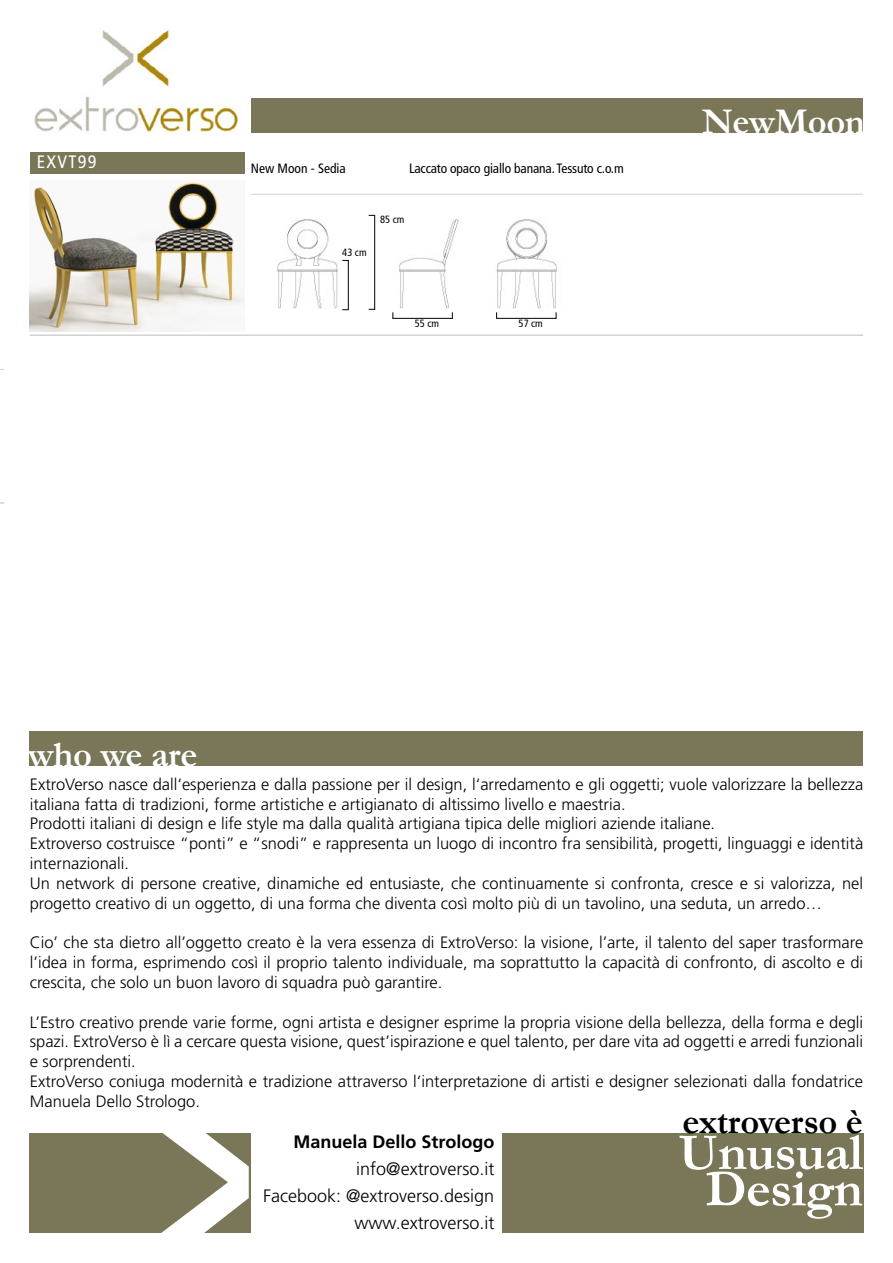
<style>
.page{position:relative;width:893px;height:1263px;background:#fff}
.page>*{position:absolute;margin:0;border:0;box-sizing:border-box;transform-origin:0 0}
.t1{font:700 52.65px "Garamond";letter-spacing:-.01em;color:#fff}
.t2{font:700 36.45px "Garamond";letter-spacing:-.01em;color:#fff}
.t3{font:700 36.45px "Garamond";letter-spacing:-.01em;color:#000}
.t4{font:300 18px/27px "Frutiger";color:#000;text-align:right}
.t5{font:700 18px "Frutiger";color:#000}
.t6{font:condensed 18px "Frutiger";letter-spacing:.075em;color:#fff}
.t7{font:300 16.5px/19.8px "Frutiger";color:#000}
.t8{font:condensed 13.5px "Frutiger";letter-spacing:-.01em;color:#000}
.t9{font:condensed 10.5px "Frutiger";color:#000}
</style>
<div class="page">
<div style="left:30px;top:98px;width:833px;height:34px;background:#7a7758"></div>
<div style="left:502px;top:1133px;width:361px;height:100px;background:#7a7758"></div>
<div style="left:30px;top:1133px;width:221px;height:100px;background:#7a7758"></div>
<svg style="left:161px;top:1133px;width:88px;height:100px"></svg>
<img style="left:30px;top:30px;width:220px;height:103px">
<div style="left:30px;top:732px;width:833px;height:34px;background:#7a7758"></div>
<hr style="left:30px;top:334px;width:833px;height:2px;background:#d1d3d4">
<img style="left:30px;top:180px;width:215px;height:151px">
<hr style="left:251px;top:194px;width:612px;height:1px;background:#d1d3d4">
<div style="left:30px;top:152px;width:214px;height:21px;background:#7a7758"></div>
<img style="left:277px;top:219px;width:69px;height:90px">
<hr style="left:374px;top:215px;width:1px;height:95px;background:#000">
<hr style="left:348px;top:260px;width:1px;height:50px;background:#000">
<img style="left:399px;top:219px;width:60px;height:90px">
<hr style="left:496px;top:318px;width:60px;height:1px;background:#000">
<hr style="left:393px;top:318px;width:60px;height:1px;background:#000">
<img style="left:496px;top:219px;width:61px;height:90px">
<p class="t6" style="left:37px;top:151px;width:61px">EXVT99</p>
<p class="t8" style="left:251px;top:160px;width:96px">New Moon - Sedia</p>
<p class="t8" style="left:409px;top:160px;width:216px">Laccato opaco giallo banana. Tessuto c.o.m</p>
<p class="t9" style="left:342px;top:246px;width:26px">43 cm</p>
<p class="t9" style="left:380px;top:213px;width:26px">85 cm</p>
<p class="t9" style="left:415px;top:318px;width:26px">55 cm</p>
<p class="t9" style="left:519px;top:318px;width:26px">57 cm</p>
<h2 class="t2" style="left:702px;top:97px;width:164px">NewMoon</h2>
<h2 class="t2" style="left:28px;top:730px;width:171px">who we are</h2>
<p class="t7" style="left:30px;top:774px;width:835px">ExtroVerso nasce dall‘esperienza e dalla passione per il design, l‘arredamento e gli oggetti; vuole valorizzare la bellezza italiana fatta di tradizioni, forme artistiche e artigianato di altissimo livello e maestria.<br>Prodotti italiani di design e life style ma dalla qualità artigiana tipica delle migliori aziende italiane.<br>Extroverso costruisce “ponti” e “snodi” e rappresenta un luogo di incontro fra sensibilità, progetti, linguaggi e identità internazionali.<br>Un network di persone creative, dinamiche ed entusiaste, che continuamente si confronta, cresce e si valorizza, nel progetto creativo di un oggetto, di una forma che diventa così molto più di un tavolino, una seduta, un arredo…</p>
<p class="t7" style="left:30px;top:933px;width:835px;text-align:justify">Cio’ che sta dietro all’oggetto creato è la vera essenza di ExtroVerso: la visione, l’arte, il talento del saper trasformare l’idea in forma, esprimendo così il proprio talento individuale, ma soprattutto la capacità di confronto, di ascolto e di crescita, che solo un buon lavoro di squadra può garantire.</p>
<p class="t7" style="left:30px;top:1012px;width:835px">L’Estro creativo prende varie forme, ogni artista e designer esprime la propria visione della bellezza, della forma e degli spazi. ExtroVerso è lì a cercare questa visione, quest’ispirazione e quel talento, per dare vita ad oggetti e arredi funzionali e sorprendenti.<br>ExtroVerso coniuga modernità e tradizione attraverso l‘interpretazione di artisti e designer selezionati dalla fondatrice Manuela Dello Strologo.</p>
<h2 class="t3" style="left:682px;top:1096px;width:182px">extroverso è</h2>
<h1 class="t1" style="left:679px;top:1117px;width:186px">Unusual</h1>
<h1 class="t1" style="left:705px;top:1153px;width:159px">Design</h1>
<p class="t5" style="left:294px;top:1131px;width:202px">Manuela Dello Strologo</p>
<p class="t4" style="left:263px;top:1155px;width:233px">info@extroverso.it<br>Facebook: @extroverso.design www.extroverso.it</p>
</div>
